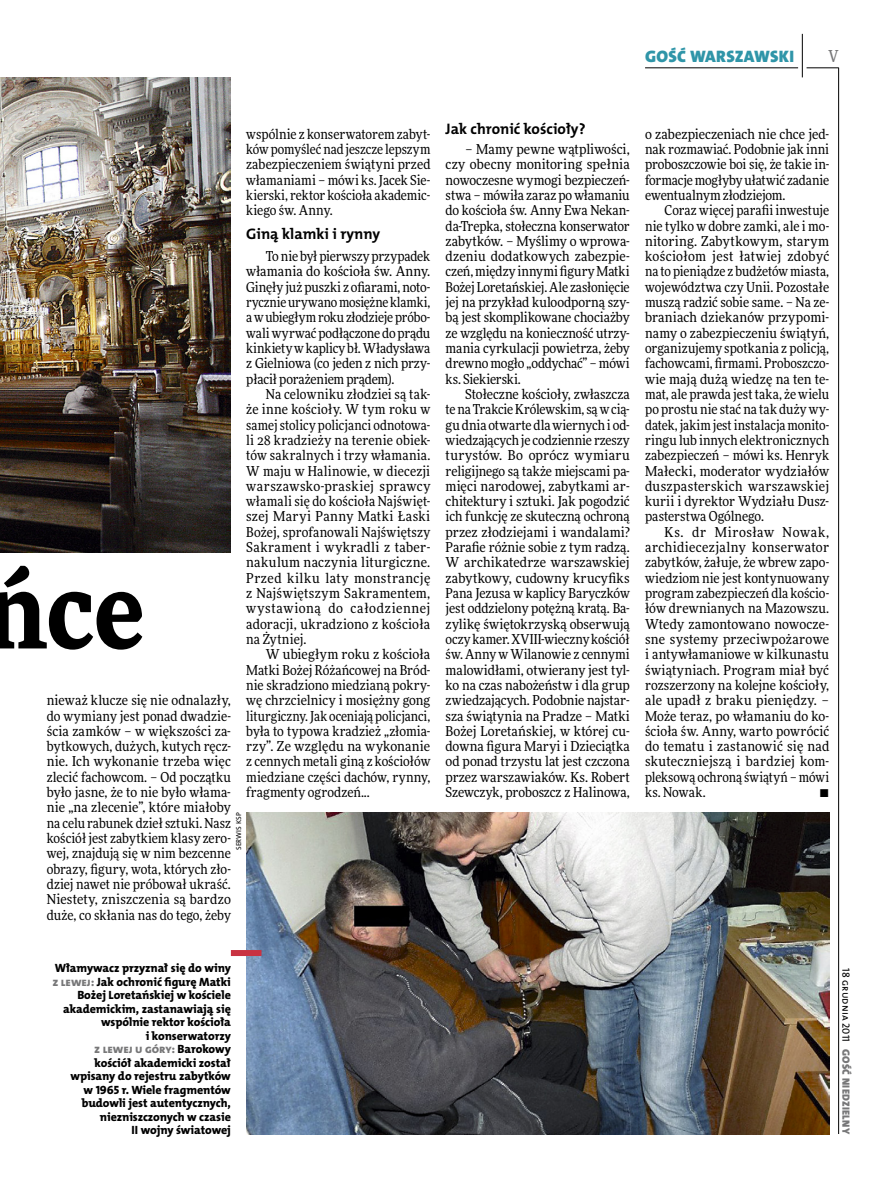
<style>
.page{position:relative;width:893px;height:1191px;background:#fff}
.page>*{position:absolute;margin:0;border:0;box-sizing:border-box;transform-origin:0 0}
.t1{font:900 108px "Freeday Narrow";color:#000}
.t2{font:16.65px "The Mix HP9 Blk";letter-spacing:.02em;color:#2f95a8}
.t3{font:500 16.5px "Freeday Narrow";color:#777778;scale:.9 1}
.t4{font:15.3px "The Mix HP7 Bld";color:#000}
.t5{font:13.65px/15.3px "Freeday Narrow News";color:#000;text-align:justify}
.t6{font:12px/13.5px "The Mix HP8 Ex Bld";letter-spacing:-.005em;color:#000;text-align:right}
.t7{font:10.5px "The Mix HP9 Blk";letter-spacing:.025em;color:#777778}
.t8{font:10.5px "The Mix HP5 Plain";color:#000}
.t9{font:7.2px "The Mix HP5 Plain";color:#000}
.s1{color:#777778}
</style>
<div class="page">
<hr style="left:806px;top:68px;width:33px;height:1px;background:#000">
<hr style="left:645px;top:68px;width:153px;height:1px;background:#000">
<hr style="left:838px;top:68px;width:1px;height:1066px;background:#000">
<hr style="left:802px;top:34px;width:1px;height:43px;background:#000">
<img style="left:0;top:77px;width:231px;height:475px">
<img style="left:246px;top:812px;width:583px;height:322px">
<div style="left:231px;top:950px;width:30px;height:6px;background:#c93241"></div>
<p class="t2" style="left:645px;top:46px;width:150px">GOŚĆ WARSZAWSKI</p>
<p class="t3" style="left:828px;top:46px;width:13px">V</p>
<p class="t5" style="left:246px;top:126px;width:186px">wspólnie z konserwatorem zabyt&shy;ków pomyśleć nad jeszcze lepszym zabezpieczeniem świątyni przed włamaniami – mówi ks. Jacek Sie&shy;kierski, rektor kościoła akademic&shy;kiego św. Anny.</p>
<p class="t4" style="left:246px;top:224px;width:135px">Giną klamki i rynny</p>
<p class="t5" style="left:246px;top:248px;width:186px;text-indent:20px">To nie był pierwszy przypadek włamania do kościoła św. Anny.<br>Ginęły już puszki z ofiarami, noto&shy;rycznie urywano mosiężne klamki, a w ubiegłym roku złodzieje próbo&shy;wali wyrwać podłączone do prądu kinkiety w kaplicy bł. Władysława z Gielniowa (co jeden z nich przy&shy;płacił porażeniem prądem).</p>
<p class="t5" style="left:246px;top:386px;width:186px;text-indent:20px">Na celowniku złodziei są tak&shy;że inne kościoły. W tym roku w samej stolicy policjanci odnotowa&shy;li 28 kradzieży na terenie obiek&shy;tów sakralnych i trzy włamania.<br>W maju w Halinowie, w diecezji warszawsko-praskiej sprawcy włamali się do kościoła Najświęt&shy;szej Maryi Panny Matki Łaski Bożej, sprofanowali Najświętszy Sakrament i wykradli z taber&shy;nakulum naczynia liturgiczne.<br>Przed kilku laty monstrancję z Najświętszym Sakramentem, wystawioną do całodziennej adoracji, ukradziono z kościoła na Żytniej.</p>
<p class="t5" style="left:246px;top:646px;width:186px;text-indent:20px">W ubiegłym roku z kościoła Matki Bożej Różańcowej na Bród&shy;nie skradziono miedzianą pokry&shy;wę chrzcielnicy i mosiężny gong liturgiczny. Jak oceniają policjanci, była to typowa kradzież „złomia&shy;rzy”. Ze względu na wykonanie z cennych metali giną z kościołów miedziane części dachów, rynny, fragmenty ogrodzeń...</p>
<h1 class="t1" style="left:-17px;top:539px;width:163px">ńce</h1>
<p class="t5" style="left:47px;top:692px;width:186px">nieważ klucze się nie odnalazły, do wymiany jest ponad dwadzie&shy;ścia zamków – w większości za&shy;bytkowych, dużych, kutych ręcz&shy;nie. Ich wykonanie trzeba więc zlecić fachowcom. – Od początku było jasne, że to nie było włama&shy;nie „na zlecenie”, które miałoby na celu rabunek dzieł sztuki. Nasz kościół jest zabytkiem klasy zero&shy;wej, znajdują się w nim bezcenne obrazy, figury, wota, których zło&shy;dziej nawet nie próbował ukraść.<br>Niestety, zniszczenia są bardzo duże, co skłania nas do tego, żeby</p>
<p class="t9" style="left:234px;top:850px;width:39px;rotate:-90deg">Serwis KSP</p>
<p class="t4" style="left:446px;top:119px;width:141px">Jak chronić kościoły?</p>
<p class="t5" style="left:446px;top:141px;width:186px;text-indent:20px">– Mamy pewne wątpliwości, czy obecny monitoring spełnia nowoczesne wymogi bezpieczeń&shy;stwa – mówiła zaraz po włamaniu do kościoła św. Anny Ewa Nekan&shy;da-Trepka, stołeczna konserwator zabytków. – Myślimy o wprowa&shy;dzeniu dodatkowych zabezpie&shy;czeń, między innymi figury Matki Bożej Loretańskiej. Ale zasłonięcie jej na przykład kuloodporną szy&shy;bą jest skomplikowane chociażby ze względu na konieczność utrzy&shy;mania cyrkulacji powietrza, żeby drewno mogło „oddychać” – mówi ks. Siekierski.</p>
<p class="t5" style="left:446px;top:386px;width:186px;text-indent:20px">Stołeczne kościoły, zwłaszcza te na Trakcie Królewskim, są w cią&shy;gu dnia otwarte dla wiernych i od&shy;wiedzających je codziennie rzeszy turystów. Bo oprócz wymiaru religijnego są także miejscami pa&shy;mięci narodowej, zabytkami ar&shy;chitektury i sztuki. Jak pogodzić ich funkcję ze skuteczną ochroną przez złodziejami i wandalami?<br>Parafie różnie sobie z tym radzą.<br>W archikatedrze warszawskiej zabytkowy, cudowny krucyfiks Pana Jezusa w kaplicy Baryczków jest oddzielony potężną kratą. Ba&shy;zylikę świętokrzyską obserwują oczy kamer. XVIII-wieczny kościół św. Anny w Wilanowie z cennymi malowidłami, otwierany jest tyl&shy;ko na czas nabożeństw i dla grup zwiedzających. Podobnie najstar&shy;sza świątynia na Pradze – Matki Bożej Loretańskiej, w której cu&shy;downa figura Maryi i Dzieciątka od ponad trzystu lat jest czczona przez warszawiaków. Ks. Robert Szewczyk, proboszcz z Halinowa,</p>
<p class="t5" style="left:645px;top:126px;width:186px">o zabezpieczeniach nie chce jed&shy;nak rozmawiać. Podobnie jak inni proboszczowie boi się, że takie in&shy;formacje mogłyby ułatwić zadanie ewentualnym złodziejom.</p>
<p class="t5" style="left:645px;top:202px;width:186px;text-indent:20px">Coraz więcej parafii inwestuje nie tylko w dobre zamki, ale i mo&shy;nitoring. Zabytkowym, starym kościołom jest łatwiej zdobyć na to pieniądze z budżetów miasta, województwa czy Unii. Pozostałe muszą radzić sobie same. – Na ze&shy;braniach dziekanów przypomi&shy;namy o zabezpieczeniu świątyń, organizujemy spotkania z policją, fachowcami, firmami. Proboszczo&shy;wie mają dużą wiedzę na ten te&shy;mat, ale prawda jest taka, że wielu po prostu nie stać na tak duży wy&shy;datek, jakim jest instalacja monito&shy;ringu lub innych elektronicznych zabezpieczeń – mówi ks. Henryk Małecki, moderator wydziałów duszpasterskich warszawskiej kurii i dyrektor Wydziału Dusz&shy;pasterstwa Ogólnego.</p>
<p class="t5" style="left:645px;top:524px;width:186px;text-indent:20px">Ks. dr Mirosław Nowak, archidiecezjalny konserwator zabytków, żałuje, że wbrew zapo&shy;wiedziom nie jest kontynuowany program zabezpieczeń dla kościo&shy;łów drewnianych na Mazowszu.<br>Wtedy zamontowano nowocze&shy;sne systemy przeciwpożarowe i antywłamaniowe w kilkunastu świątyniach. Program miał być rozszerzony na kolejne kościoły, ale upadł z braku pieniędzy. – Może teraz, po włamaniu do ko&shy;ścioła św. Anny, warto powrócić do tematu i zastanowić się nad skuteczniejszą i bardziej kom&shy;pleksową ochroną świątyń – mówi ks. Nowak.</p>
<p class="t5" style="left:819px;top:784px;width:11px">•</p>
<p class="t6" style="left:52px;top:961px;width:180px">Włamywacz przyznał się do winy <span class="s1">z lewej:</span> Jak ochronić figurę Matki<br>Bożej Loretańskiej w kościele akademickim, zastanawiają się wspólnie rektor kościoła<br>i konserwatorzy<br><span class="s1">z lewej u góry:</span> Barokowy<br>kościół akademicki został wpisany do rejestru zabytków<br>w 1965 r. Wiele fragmentów budowli jest autentycznych, niezniszczonych w czasie<br>II wojny światowej</p>
<p class="t8" style="left:853px;top:968px;width:75px;rotate:90deg">18 grudnia 2011</p>
<p class="t7" style="left:853px;top:1049px;width:86px;rotate:90deg">GOŚĆ NIEDZIELNY</p>
</div>
